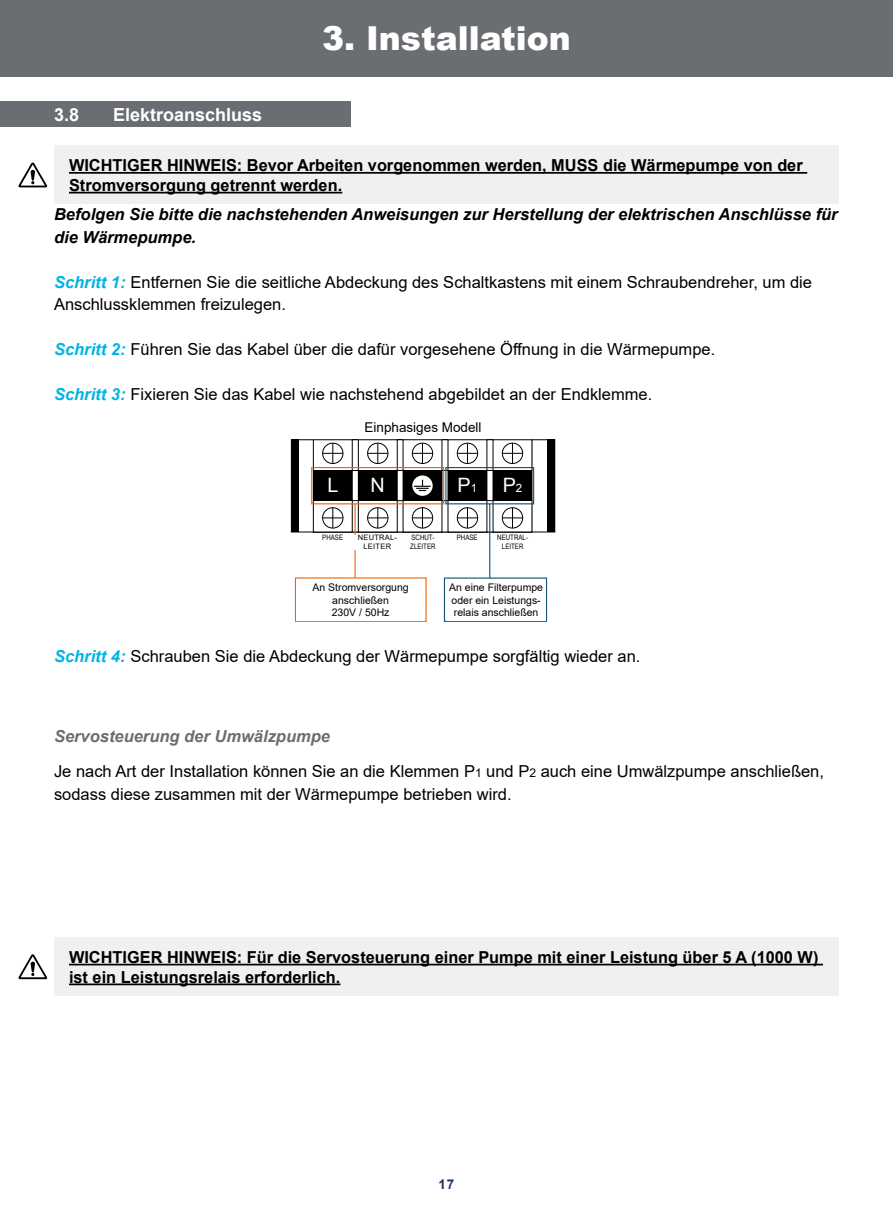
<style>
.page{position:relative;width:893px;height:1212px;background:#fff}
.page>*{position:absolute;margin:0;border:0;box-sizing:border-box;transform-origin:0 0}
.t1{font:900 33px "Arial";color:#fff}
.t2{font:19.8px "Arial";color:#fff}
.t3{font:700 18px "Arial";color:#fff}
.t4{font:16.5px/22.5px "Arial";color:#000}
.t5{font:700 16.5px/19.8px "Arial";color:#000}
.t6{font:italic 700 16.5px/22.5px "Arial";color:#000}
.t7{font:13.5px "Arial";color:#000}
.t8{font:700 13.5px "Arial";color:#1c355e}
.t9{font:10.5px/12.6px "Arial";color:#000;text-align:center}
.t10{font:10.35px/12.3px "Arial";color:#000;text-align:center}
.t11{font:7.95px "Arial";color:#000}
.t12{font:7.5px/9px "Arial Narrow";color:#000;text-align:center}
.t13{font:7.5px/9px "Arial";letter-spacing:.035em;color:#000;text-align:center}
.t14{font:700 6.6px "Arial";color:#000}
.s1{font-weight:700;font-style:italic;color:#00b3e7}
.s2{font-size:11.55px}
.s3{font-weight:700;font-style:italic;color:#6a6d71}
.s4{font-size:12px}
</style>
<div class="page">
<div style="left:0;top:0;width:893px;height:77px;background:#6a6d71"></div>
<div style="left:0;top:102px;width:351px;height:25px;background:#6a6d71"></div>
<div style="left:54px;top:146px;width:785px;height:58px;background:#f0f0f0"></div>
<hr style="left:69px;top:172px;width:738px;height:2px;background:#000">
<hr style="left:69px;top:192px;width:273px;height:1px;background:#000">
<svg style="left:18px;top:162px;width:29px;height:25px"></svg>
<svg style="left:352px;top:442px;width:141px;height:27px"></svg>
<svg style="left:352px;top:502px;width:141px;height:28px"></svg>
<div style="left:448px;top:440px;width:39px;height:92px;background:#fff"></div>
<div style="left:403px;top:440px;width:39px;height:92px;background:#fff"></div>
<div style="left:358px;top:440px;width:39px;height:92px;background:#fff"></div>
<div style="left:358px;top:440px;width:39px;height:92px;border:1px solid #000"></div>
<div style="left:313px;top:440px;width:39px;height:92px;border:1px solid #000"></div>
<div style="left:313px;top:470px;width:39px;height:31px;background:#000"></div>
<div style="left:358px;top:470px;width:39px;height:31px;background:#000"></div>
<div style="left:403px;top:470px;width:39px;height:31px;background:#000"></div>
<div style="left:448px;top:470px;width:39px;height:31px;background:#000"></div>
<div style="left:493px;top:470px;width:39px;height:31px;background:#000"></div>
<div style="left:291px;top:440px;width:8px;height:92px;background:#000"></div>
<div style="left:547px;top:440px;width:8px;height:92px;background:#000"></div>
<div style="left:322px;top:443px;width:21px;height:21px;border:1px solid #000;border-radius:50%"></div>
<svg style="left:323px;top:443px;width:20px;height:20px"></svg>
<div style="left:367px;top:443px;width:21px;height:21px;border:1px solid #000;border-radius:50%"></div>
<svg style="left:368px;top:443px;width:20px;height:20px"></svg>
<div style="left:412px;top:443px;width:21px;height:21px;border:1px solid #000;border-radius:50%"></div>
<svg style="left:412px;top:443px;width:21px;height:20px"></svg>
<div style="left:457px;top:443px;width:21px;height:21px;border:1px solid #000;border-radius:50%"></div>
<svg style="left:457px;top:443px;width:21px;height:20px"></svg>
<div style="left:502px;top:443px;width:21px;height:21px;border:1px solid #000;border-radius:50%"></div>
<svg style="left:502px;top:443px;width:21px;height:20px"></svg>
<div style="left:322px;top:507px;width:21px;height:21px;border:1px solid #000;border-radius:50%"></div>
<svg style="left:323px;top:508px;width:20px;height:20px"></svg>
<div style="left:367px;top:507px;width:21px;height:21px;border:1px solid #000;border-radius:50%"></div>
<svg style="left:368px;top:508px;width:20px;height:20px"></svg>
<div style="left:412px;top:507px;width:21px;height:21px;border:1px solid #000;border-radius:50%"></div>
<svg style="left:412px;top:508px;width:21px;height:20px"></svg>
<div style="left:457px;top:507px;width:21px;height:21px;border:1px solid #000;border-radius:50%"></div>
<svg style="left:457px;top:508px;width:21px;height:20px"></svg>
<div style="left:502px;top:507px;width:21px;height:21px;border:1px solid #000;border-radius:50%"></div>
<svg style="left:502px;top:508px;width:21px;height:20px"></svg>
<svg style="left:412px;top:475px;width:21px;height:21px"></svg>
<svg style="left:414px;top:480px;width:17px;height:11px"></svg>
<div style="left:311px;top:467px;width:133px;height:37px;border:1px solid #ec6608"></div>
<div style="left:445px;top:467px;width:89px;height:37px;border:1px solid #10547c"></div>
<div style="left:295px;top:577px;width:132px;height:45px;border:1px solid #ec6608"></div>
<hr style="left:354px;top:504px;width:2px;height:74px;background:#ec6608">
<hr style="left:489px;top:504px;width:1px;height:74px;background:#10547c">
<div style="left:444px;top:577px;width:103px;height:45px;border:1px solid #10547c"></div>
<div style="left:353px;top:535px;width:49px;height:14px;background:#fff"></div>
<div style="left:447px;top:580px;width:99px;height:40px;background:#fff"></div>
<div style="left:54px;top:937px;width:785px;height:59px;background:#f0f0f0"></div>
<hr style="left:69px;top:964px;width:754px;height:1px;background:#000">
<hr style="left:69px;top:983px;width:271px;height:2px;background:#000">
<svg style="left:18px;top:954px;width:29px;height:25px"></svg>
<h1 class="t1" style="left:322px;top:14px;width:250px">3. Installation</h1>
<p class="t3" style="left:54px;top:102px;width:27px">3.8</p>
<p class="t3" style="left:113px;top:102px;width:151px">Elektroanschluss</p>
<p class="t5" style="left:69px;top:156px;width:735px">WICHTIGER HINWEIS: Bevor Arbeiten vorgenommen werden, MUSS die Wärmepumpe von der<br>Stromversorgung getrennt werden.</p>
<p class="t6" style="left:54px;top:203px;width:785px">Befolgen Sie bitte die nachstehenden Anweisungen zur Herstellung der elektrischen Anschlüsse für die Wärmepumpe.</p>
<p class="t4" style="left:54px;top:270px;width:759px"><span class="s1">Schritt 1:</span> Entfernen Sie die seitliche Abdeckung des Schaltkastens mit einem Schraubendreher, um die<br>Anschlussklemmen freizulegen.</p>
<p class="t4" style="left:54px;top:338px;width:663px"><span class="s1">Schritt 2:</span> Führen Sie das Kabel über die dafür vorgesehene Öffnung in die Wärmepumpe.</p>
<p class="t4" style="left:54px;top:383px;width:600px"><span class="s1">Schritt 3:</span> Fixieren Sie das Kabel wie nachstehend abgebildet an der Endklemme.</p>
<p class="t7" style="left:365px;top:418px;width:119px">Einphasiges Modell</p>
<p class="t2" style="left:328px;top:472px;width:13px">L</p>
<p class="t2" style="left:371px;top:472px;width:16px">N</p>
<p class="t2" style="left:458px;top:472px;width:21px">P<span class="s2">1</span></p>
<p class="t2" style="left:503px;top:472px;width:21px">P<span class="s2">2</span></p>
<p class="t12" style="left:410px;top:533px;width:27px;text-align:left">SCHUT-<br>ZLEITER</p>
<p class="t12" style="left:457px;top:533px;width:22px">PHASE</p>
<p class="t9" style="left:449px;top:581px;width:95px;text-align:left">An eine Filterpumpe oder ein Leistungs&shy;relais anschließen</p>
<p class="t4" style="left:54px;top:645px;width:588px"><span class="s1">Schritt 4:</span> Schrauben Sie die Abdeckung der Wärmepumpe sorgfältig wieder an.</p>
<p class="t12" style="left:322px;top:533px;width:22px">PHASE</p>
<p class="t13" style="left:358px;top:533px;width:41px">NEUTRAL-<br>LEITER</p>
<p class="t12" style="left:497px;top:533px;width:32px">NEUTRAL-<br>LEITER</p>
<p class="t14" style="left:321px;top:533px;width:24px">PHASE</p>
<p class="t14" style="left:364px;top:533px;width:29px">NEUTRE</p>
<p class="t14" style="left:411px;top:533px;width:24px">TERRE</p>
<p class="t14" style="left:456px;top:533px;width:24px">PHASE</p>
<p class="t14" style="left:499px;top:533px;width:29px">NEUTRE</p>
<p class="t9" style="left:312px;top:581px;width:98px">An Stromversorgung anschließen<br>230V / 50Hz</p>
<p class="t10" style="left:301px;top:586px;width:120px">Connecter à l’alimentation<br>230V / 50Hz</p>
<p class="t10" style="left:456px;top:582px;width:80px">Connecter à la pompe à filtration</p>
<p class="t11" style="left:450px;top:606px;width:92px">ou un relais de puissance</p>
<p class="t4" style="left:54px;top:719px;width:771px;line-height:35.2px"><span class="s3">Servosteuerung der Umwälzpumpe<br></span>Je nach Art der Installation können Sie an die Klemmen P<span class="s4">1</span> und P<span class="s4">2</span> auch eine Umwälzpumpe anschließen,</p>
<p class="t4" style="left:54px;top:783px;width:459px">sodass diese zusammen mit der Wärmepumpe betrieben wird.</p>
<p class="t5" style="left:69px;top:947px;width:751px">WICHTIGER HINWEIS: Für die Servosteuerung einer Pumpe mit einer Leistung über 5 A (1000 W) ist ein Leistungsrelais erforderlich.</p>
<p class="t8" style="left:439px;top:1175px;width:17px">17</p>
</div>
